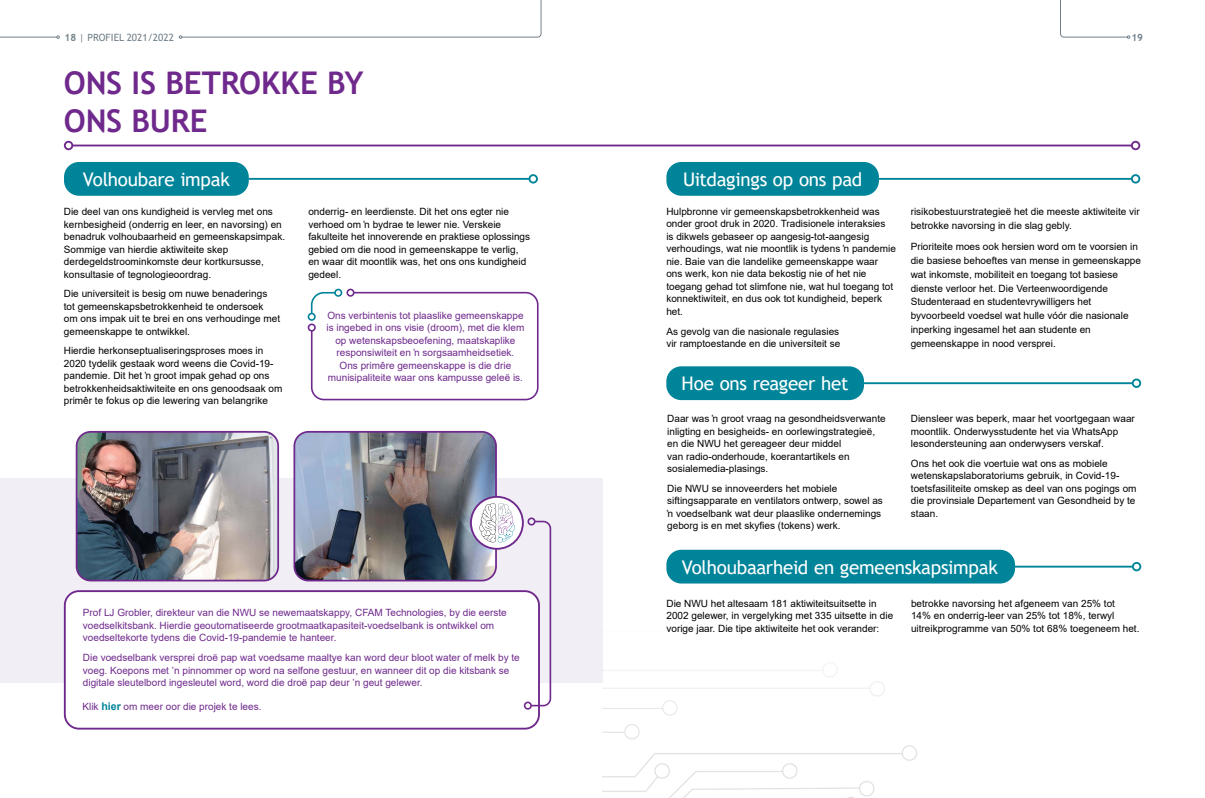
<style>
.page{position:relative;width:1205px;height:798px;background:#fff}
.page>*{position:absolute;margin:0;border:0;box-sizing:border-box;transform-origin:0 0}
.t1{font:700 31.25px/37.5px "Trebuchet MS";letter-spacing:-.005em;color:#6f298c}
.t2{font:18.75px "Trebuchet MS";letter-spacing:-.015em;color:#fff}
.t3{font:10px/12.5px "Arial";color:#000}
.t4{font:10px/12.5px "Arial";color:#6f298c}
.t5{font:10px "Trebuchet MS";color:#72808a}
.t6{font:700 10px "Trebuchet MS";color:#72808a}
.s1{font-weight:700}
.s2{font-weight:700;font-size:10.62px;color:#008499}
</style>
<div class="page">
<div style="left:0;top:478px;width:603px;height:205px;background:#f1eef6"></div>
<img style="left:603px;top:383px;width:539px;height:414px">
<hr style="left:198px;top:178px;width:331px;height:2px;background:#008499">
<div style="left:528px;top:174px;width:10px;height:9px;border:2px solid #008499;border-radius:50%"></div>
<div style="left:64px;top:162px;width:185px;height:34px;background:#008499;border-radius:15px"></div>
<hr style="left:72px;top:144px;width:1060px;height:2px;background:#6f298c">
<div style="left:64px;top:141px;width:9px;height:9px;border:2px solid #6f298c;border-radius:50%"></div>
<div style="left:1131px;top:141px;width:9px;height:9px;border:2px solid #6f298c;border-radius:50%"></div>
<hr style="left:774px;top:178px;width:358px;height:2px;background:#008499">
<div style="left:1131px;top:174px;width:9px;height:9px;border:2px solid #008499;border-radius:50%"></div>
<div style="left:666px;top:162px;width:213px;height:34px;background:#008499;border-radius:15px"></div>
<hr style="left:796px;top:382px;width:336px;height:2px;background:#008499">
<div style="left:1132px;top:378px;width:9px;height:10px;border:2px solid #008499;border-radius:50%"></div>
<div style="left:666px;top:366px;width:198px;height:34px;background:#008499;border-radius:15px"></div>
<hr style="left:796px;top:565px;width:337px;height:2px;background:#008499">
<div style="left:1132px;top:561px;width:9px;height:10px;border:2px solid #008499;border-radius:50%"></div>
<div style="left:666px;top:549px;width:349px;height:34px;background:#008499;border-radius:15px"></div>
<img style="left:77px;top:431px;width:201px;height:149px">
<div style="left:76px;top:431px;width:203px;height:150px;border:2px solid #6f298c;border-radius:14px"></div>
<img style="left:296px;top:432px;width:200px;height:148px">
<div style="left:293px;top:431px;width:204px;height:150px;border:2px solid #6f298c;border-radius:14px"></div>
<svg style="left:471px;top:496px;width:52px;height:52px"></svg>
<div style="left:470px;top:495px;width:54px;height:54px;border:2px solid #6f298c;border-radius:50%"></div>
<svg style="left:479px;top:502px;width:35px;height:40px"></svg>
<div style="left:65px;top:591px;width:474px;height:137px;background:#fff;border-radius:14px"></div>
<div style="left:64px;top:590px;width:476px;height:139px;border:2px solid #6f298c;border-radius:14px"></div>
<svg style="left:529px;top:520px;width:23px;height:187px"></svg>
<div style="left:527px;top:517px;width:8px;height:8px;border:2px solid #6f298c;border-radius:50%"></div>
<div style="left:524px;top:701px;width:8px;height:8px;border:2px solid #6f298c;border-radius:50%"></div>
<div style="left:334px;top:288px;width:8px;height:8px;border:2px solid #008499;border-radius:50%"></div>
<div style="left:308px;top:312px;width:8px;height:9px;border:2px solid #008499;border-radius:50%"></div>
<svg style="left:310px;top:291px;width:229px;height:110px"></svg>
<div style="left:346px;top:288px;width:8px;height:8px;border:2px solid #6f298c;border-radius:50%"></div>
<div style="left:308px;top:323px;width:8px;height:8px;border:2px solid #6f298c;border-radius:50%"></div>
<svg style="left:1060px;top:0;width:70px;height:39px"></svg>
<hr style="left:0;top:37px;width:57px;height:1px;background:#72808a">
<svg style="left:179px;top:0;width:363px;height:39px"></svg>
<p class="t5" style="left:65px;top:31px;width:111px"><span class="s1">18</span> | PROFIEL 2021/2022</p>
<p class="t6" style="left:1131px;top:31px;width:13px">19</p>
<h1 class="t1" style="left:64px;top:64px;width:301px">ONS IS BETROKKE BY<br>ONS BURE</h1>
<h2 class="t2" style="left:83px;top:167px;width:148px">Volhoubare impak</h2>
<p class="t3" style="left:64px;top:205px;width:223px">Die deel van ons kundigheid is vervleg met ons kernbesigheid (onderrig en leer, en navorsing) en benadruk volhoubaarheid en gemeenskapsimpak.<br>Sommige van hierdie aktiwiteite skep derdegeldstroominkomste deur kortkursusse, konsultasie of tegnologieoordrag.</p>
<p class="t3" style="left:64px;top:287px;width:218px">Die universiteit is besig om nuwe benaderings tot gemeenskapsbetrokkenheid te ondersoek<br>om ons impak uit te brei en ons verhoudinge met gemeenskappe te ontwikkel.</p>
<p class="t3" style="left:64px;top:344px;width:220px">Hierdie herkonseptualiseringsproses moes in 2020 tydelik gestaak word weens die Covid-19- pandemie. Dit het ŉ groot impak gehad op ons betrokkenheidsaktiwiteite en ons genoodsaak om primêr te fokus op die lewering van belangrike</p>
<p class="t3" style="left:308px;top:205px;width:223px">onderrig- en leerdienste. Dit het ons egter nie verhoed om ŉ bydrae te lewer nie. Verskeie fakulteite het innoverende en praktiese oplossings gebied om die nood in gemeenskappe te verlig, en waar dit moontlik was, het ons ons kundigheid gedeel.</p>
<p class="t4" style="left:326px;top:309px;width:199px;text-align:center">Ons verbintenis tot plaaslike gemeenskappe is ingebed in ons visie (droom), met die klem op wetenskapsbeoefening, maatskaplike responsiwiteit en ŉ sorgsaamheidsetiek.<br>Ons primêre gemeenskappe is die drie munisipaliteite waar ons kampusse geleë is.</p>
<p class="t4" style="left:83px;top:606px;width:425px">Prof LJ Grobler, direkteur van die NWU se newemaatskappy, CFAM Technologies, by die eerste voedselkitsbank. Hierdie geoutomatiseerde grootmaatkapasiteit-voedselbank is ontwikkel om voedseltekorte tydens die Covid-19-pandemie te hanteer.</p>
<p class="t4" style="left:83px;top:651px;width:438px">Die voedselbank versprei droë pap wat voedsame maaltye kan word deur bloot water of melk by te voeg. Koepons met ’n pinnommer op word na selfone gestuur, en wanneer dit op die kitsbank se digitale sleutelbord ingesleutel word, word die droë pap deur ’n geut gelewer.</p>
<p class="t4" style="left:82px;top:699px;width:180px">Klik <span class="s2">hier</span> om meer oor die projek te lees.</p>
<h2 class="t2" style="left:683px;top:167px;width:181px">Uitdagings op ons pad</h2>
<p class="t3" style="left:666px;top:205px;width:231px">Hulpbronne vir gemeenskapsbetrokkenheid was onder groot druk in 2020. Tradisionele interaksies<br>is dikwels gebaseer op aangesig-tot-aangesig verhoudings, wat nie moontlik is tydens ŉ pandemie nie. Baie van die landelike gemeenskappe waar ons werk, kon nie data bekostig nie of het nie toegang gehad tot slimfone nie, wat hul toegang tot konnektiwiteit, en dus ook tot kundigheid, beperk het.</p>
<p class="t3" style="left:666px;top:324px;width:175px">As gevolg van die nasionale regulasies vir ramptoestande en die universiteit se</p>
<h2 class="t2" style="left:681px;top:371px;width:168px">Hoe ons reageer het</h2>
<p class="t3" style="left:667px;top:412px;width:220px">Daar was ŉ groot vraag na gesondheidsverwante inligting en besigheids- en oorlewingstrategieë, en die NWU het gereageer deur middel<br>van radio-onderhoude, koerantartikels en sosialemedia-plasings.</p>
<p class="t3" style="left:667px;top:482px;width:217px">Die NWU se innoveerders het mobiele siftingsapparate en ventilators ontwerp, sowel as ŉ voedselbank wat deur plaaslike ondernemings geborg is en met skyfies (tokens) werk.</p>
<p class="t3" style="left:911px;top:204px;width:230px;line-height:13.9px">risikobestuurstrategieë het die meeste aktiwiteite vir betrokke navorsing in die slag gebly.</p>
<p class="t3" style="left:911px;top:239px;width:232px;line-height:13.9px">Prioriteite moes ook hersien word om te voorsien in die basiese behoeftes van mense in gemeenskappe wat inkomste, mobiliteit en toegang tot basiese dienste verloor het. Die Verteenwoordigende Studenteraad en studentevrywilligers het byvoorbeeld voedsel wat hulle vóór die nasionale inperking ingesamel het aan studente en gemeenskappe in nood versprei.</p>
<p class="t3" style="left:911px;top:412px;width:225px">Diensleer was beperk, maar het voortgegaan waar moontlik. Onderwysstudente het via WhatsApp lesondersteuning aan onderwysers verskaf.</p>
<p class="t3" style="left:911px;top:457px;width:227px">Ons het ook die voertuie wat ons as mobiele wetenskapslaboratoriums gebruik, in Covid-19- toetsfasiliteite omskep as deel van ons pogings om die provinsiale Departement van Gesondheid by te staan.</p>
<h2 class="t2" style="left:682px;top:555px;width:318px">Volhoubaarheid en gemeenskapsimpak</h2>
<p class="t3" style="left:666px;top:597px;width:228px">Die NWU het altesaam 181 aktiwiteitsuitsette in<br>2002 gelewer, in vergelyking met 335 uitsette in die vorige jaar. Die tipe aktiwiteite het ook verander:</p>
<p class="t3" style="left:911px;top:597px;width:230px">betrokke navorsing het afgeneem van 25% tot<br>14% en onderrig-leer van 25% tot 18%, terwyl uitreikprogramme van 50% tot 68% toegeneem het.</p>
</div>
